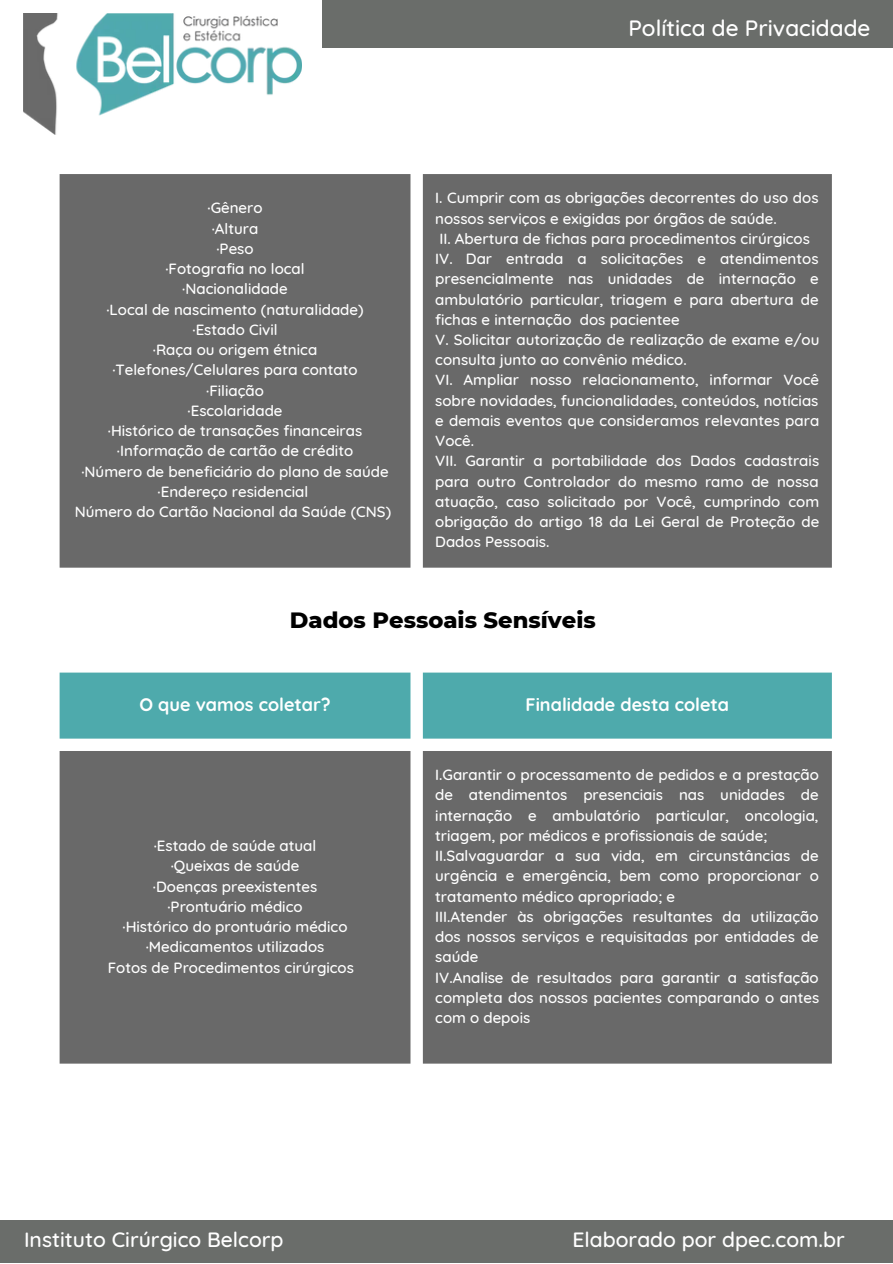
<style>
.page{position:relative;width:893px;height:1264px;background:#fff}
.page>*{position:absolute;margin:0;border:0;box-sizing:border-box;transform-origin:0 0}
.t1{font:500 22.5px "Quicksand";color:#fff}
.t2{font:800 22.5px "Montserrat";color:#000}
.t3{font:500 21.15px "Quicksand";color:#fff}
.t4{font:700 18px "Quicksand";color:#fff}
.t5{font:500 15px/20.2px "Quicksand";color:#fff;text-align:justify}
.s1{font-size:21.15px}
.s2{font-size:22.5px}
</style>
<div class="page">
<div style="left:322px;top:0;width:570px;height:47px;background:#6a6d6a"></div>
<img style="left:23px;top:14px;width:278px;height:120px">
<div style="left:0;top:1219px;width:892px;height:43px;background:#6a6d6a"></div>
<div style="left:60px;top:174px;width:771px;height:393px;background:#696969"></div>
<div style="left:60px;top:672px;width:771px;height:66px;background:#4eaaac"></div>
<div style="left:60px;top:751px;width:771px;height:312px;background:#696969"></div>
<p class="t1" style="left:628px;top:13px;width:243px">Política de Privacidade</p>
<p class="t5" style="left:207px;top:198px;width:57px">·Gênero</p>
<p class="t5" style="left:212px;top:218px;width:48px">·Altura</p>
<p class="t5" style="left:216px;top:238px;width:39px">·Peso</p>
<p class="t5" style="left:165px;top:258px;width:141px">·Fotografia no local</p>
<p class="t5" style="left:182px;top:279px;width:107px">·Nacionalidade</p>
<p class="t5" style="left:106px;top:299px;width:259px">·Local de nascimento (naturalidade)</p>
<p class="t5" style="left:192px;top:319px;width:87px">·Estado Civil</p>
<p class="t5" style="left:153px;top:339px;width:166px">·Raça ou origem étnica</p>
<p class="t5" style="left:112px;top:359px;width:247px">·Telefones/Celulares para contato</p>
<p class="t5" style="left:206px;top:380px;width:59px">·Filiação</p>
<p class="t5" style="left:187px;top:400px;width:96px">·Escolaridade</p>
<p class="t5" style="left:108px;top:420px;width:256px">·Histórico de transações financeiras</p>
<p class="t5" style="left:117px;top:440px;width:238px">·Informação de cartão de crédito</p>
<p class="t5" style="left:81px;top:461px;width:308px">·Número de beneficiário do plano de saúde</p>
<p class="t5" style="left:157px;top:481px;width:152px">·Endereço residencial</p>
<p class="t5" style="left:75px;top:501px;width:318px">Número do Cartão Nacional da Saúde (CNS)</p>
<p class="t5" style="left:435px;top:187px;width:385px">I. Cumprir com as obrigações decorrentes do uso dos nossos serviços e exigidas por órgãos de saúde.</p>
<p class="t5" style="left:439px;top:228px;width:372px">II. Abertura de fichas para procedimentos cirúrgicos</p>
<p class="t5" style="left:435px;top:248px;width:385px">IV. Dar entrada a solicitações e atendimentos presencialmente nas unidades de internação e ambulatório particular, triagem e para abertura de fichas e internação dos pacientee</p>
<p class="t5" style="left:435px;top:329px;width:386px">V. Solicitar autorização de realização de exame e/ou consulta junto ao convênio médico.</p>
<p class="t5" style="left:435px;top:370px;width:385px">VI. Ampliar nosso relacionamento, informar Você sobre novidades, funcionalidades, conteúdos, notícias e demais eventos que consideramos relevantes para Você.</p>
<p class="t5" style="left:435px;top:450px;width:385px">VII. Garantir a portabilidade dos Dados cadastrais para outro Controlador do mesmo ramo de nossa atuação, caso solicitado por Você, cumprindo com obrigação do artigo 18 da Lei Geral de Proteção de Dados Pessoais.</p>
<p class="t2" style="left:290px;top:606px;width:307px">Dados Pessoais Sensíveis</p>
<p class="t4" style="left:139px;top:692px;width:192px">O que vamos coletar?</p>
<p class="t4" style="left:525px;top:692px;width:205px">Finalidade desta coleta</p>
<p class="t5" style="left:154px;top:835px;width:164px">·Estado de saúde atual</p>
<p class="t5" style="left:171px;top:855px;width:130px">·Queixas de saúde</p>
<p class="t5" style="left:153px;top:875px;width:166px">·Doenças preexistentes</p>
<p class="t5" style="left:167px;top:896px;width:137px">·Prontuário médico</p>
<p class="t5" style="left:122px;top:916px;width:226px">·Histórico do prontuário médico</p>
<p class="t5" style="left:146px;top:936px;width:180px">·Medicamentos utilizados</p>
<p class="t5" style="left:108px;top:956px;width:248px">Fotos de Procedimentos cirúrgicos</p>
<p class="t5" style="left:435px;top:764px;width:385px">I.Garantir o processamento de pedidos e a prestação de atendimentos presenciais nas unidades de internação e ambulatório particular, oncologia, triagem, por médicos e profissionais de saúde;</p>
<p class="t5" style="left:435px;top:845px;width:385px">II.Salvaguardar a sua vida, em circunstâncias de urgência e emergência, bem como proporcionar o tratamento médico apropriado; e</p>
<p class="t5" style="left:435px;top:906px;width:385px">III.Atender às obrigações resultantes da utilização dos nossos serviços e requisitadas por entidades de saúde</p>
<p class="t5" style="left:435px;top:966px;width:385px">IV.Analise de resultados para garantir a satisfação completa dos nossos pacientes comparando o antes com o depois</p>
<p class="t3" style="left:24px;top:1225px;width:261px">Instituto Cirúrgico Belcorp</p>
<p class="t1" style="left:572px;top:1225px;width:293px"><span class="s1">Elab</span>orado por dpec.com.br</p>
<p class="t3" style="left:605px;top:1225px;width:241px"><span class="s2">b</span>orado por dpec.com.br</p>
<p class="t1" style="left:18px;top:1225px;width:225px">www.clinicadia.net.br</p>
</div>
